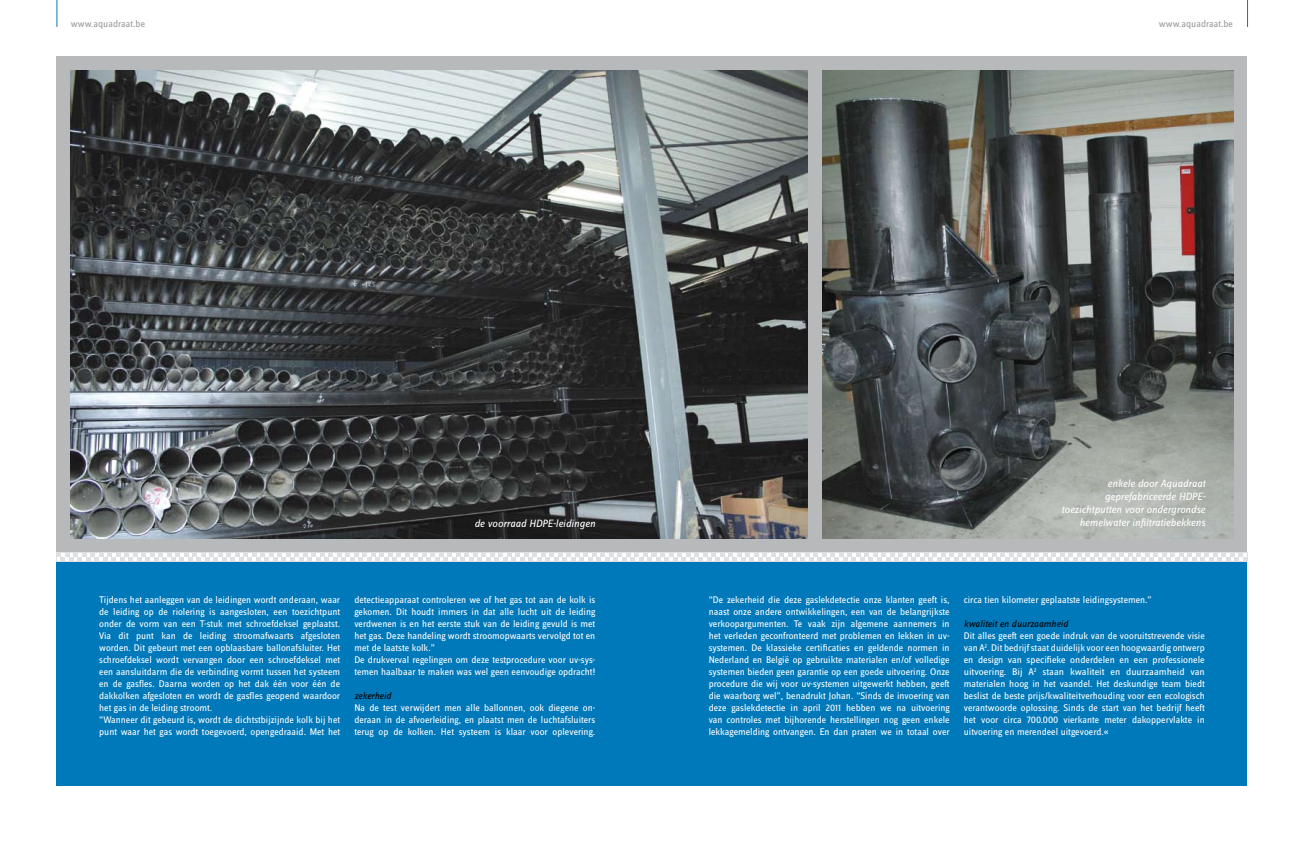
<style>
.page{position:relative;width:1304px;height:842px;background:#fff}
.page>*{position:absolute;margin:0;border:0;box-sizing:border-box;transform-origin:0 0}
.t1{font:italic 11px/13px "Zine Sans Dis";color:#fff;text-align:right}
.t2{font:10px/12px "Zine Sans Dis";color:#fff;text-align:justify}
.t3{font:italic 10px "Zine Sans Dis";color:#000}
.t4{font:10px "Zine Sans Dis";color:#9a9a9c}
</style>
<div class="page">
<div style="left:57px;top:57px;width:1190px;height:496px;background:#b8b9bb"></div>
<img style="left:71px;top:71px;width:737px;height:468px">
<div style="left:57px;top:561px;width:1190px;height:224px;background:#0079ba"></div>
<img style="left:822px;top:71px;width:411px;height:468px">
<svg style="left:57px;top:553px;width:1190px;height:8px"></svg>
<svg style="left:57px;top:0;width:1px;height:27px"></svg>
<svg style="left:1247px;top:0;width:1px;height:27px"></svg>
<p class="t4" style="left:71px;top:19px;width:76px">www.aquadraat.be</p>
<p class="t4" style="left:1159px;top:19px;width:76px">www.aquadraat.be</p>
<p class="t1" style="left:1062px;top:478px;width:146px">enkele door Aquadraat geprefabriceerde HDPE&shy;toezichtputten voor ondergrondse</p>
<p class="t1" style="left:474px;top:518px;width:122px">de voorraad HDPE-leidingen</p>
<p class="t1" style="left:1079px;top:517px;width:127px">hemelwater infiltratiebekkens</p>
<p class="t2" style="left:99px;top:594px;width:243px;text-align:left">Tijdens het aanleggen van de leidingen wordt onderaan, waar de leiding op de riolering is aangesloten, een toezichtpunt onder de vorm van een T-stuk met schroefdeksel geplaatst.<br>Via dit punt kan de leiding stroomafwaarts afgesloten worden. Dit gebeurt met een opblaasbare ballonafsluiter. Het schroefdeksel wordt vervangen door een schroefdeksel met een aansluitdarm die de verbinding vormt tussen het systeem en de gasfles. Daarna worden op het dak één voor één de dakkolken afgesloten en wordt de gasfles geopend waardoor het gas in de leiding stroomt.<br>“Wanneer dit gebeurd is, wordt de dichtstbijzijnde kolk bij het punt waar het gas wordt toegevoerd, opengedraaid. Met het</p>
<p class="t2" style="left:354px;top:594px;width:242px;text-align:left">detectieapparaat controleren we of het gas tot aan de kolk is gekomen. Dit houdt immers in dat alle lucht uit de leiding verdwenen is en het eerste stuk van de leiding gevuld is met het gas. Deze handeling wordt stroomopwaarts vervolgd tot en met de laatste kolk.”<br>De drukverval regelingen om deze testprocedure voor uv-sys&shy;temen haalbaar te maken was wel geen eenvoudige opdracht!</p>
<p class="t3" style="left:354px;top:691px;width:38px">zekerheid</p>
<p class="t2" style="left:354px;top:702px;width:242px">Na de test verwijdert men alle ballonnen, ook diegene on&shy;deraan in de afvoerleiding, en plaatst men de luchtafsluiters terug op de kolken. Het systeem is klaar voor oplevering.</p>
<p class="t2" style="left:709px;top:594px;width:243px">“De zekerheid die deze gaslekdetectie onze klanten geeft is, naast onze andere ontwikkelingen, een van de belangrijkste verkoopargumenten. Te vaak zijn algemene aannemers in het verleden geconfronteerd met problemen en lekken in uv&shy;systemen. De klassieke certificaties en geldende normen in Nederland en België op gebruikte materialen en/of volledige systemen bieden geen garantie op een goede uitvoering. Onze procedure die wij voor uv-systemen uitgewerkt hebben, geeft die waarborg wel”, benadrukt Johan. “Sinds de invoering van deze gaslekdetectie in april 2011 hebben we na uitvoering van controles met bijhorende herstellingen nog geen enkele lekkagemelding ontvangen. En dan praten we in totaal over</p>
<p class="t2" style="left:964px;top:594px;width:190px">circa tien kilometer geplaatste leidingsystemen.”</p>
<p class="t3" style="left:964px;top:619px;width:106px">kwaliteit en duurzaamheid</p>
<p class="t2" style="left:964px;top:630px;width:242px">Dit alles geeft een goede indruk van de vooruitstrevende visie van A<sup>2</sup>. Dit bedrijf staat duidelijk voor een hoogwaardig ontwerp en design van specifieke onderdelen en een professionele uitvoering. Bij A<sup>2</sup> staan kwaliteit en duurzaamheid van materialen hoog in het vaandel. Het deskundige team biedt beslist de beste prijs/kwaliteitverhouding voor een ecologisch verantwoorde oplossing. Sinds de start van het bedrijf heeft het voor circa 700.000 vierkante meter dakoppervlakte in uitvoering en merendeel uitgevoerd.«</p>
</div>
